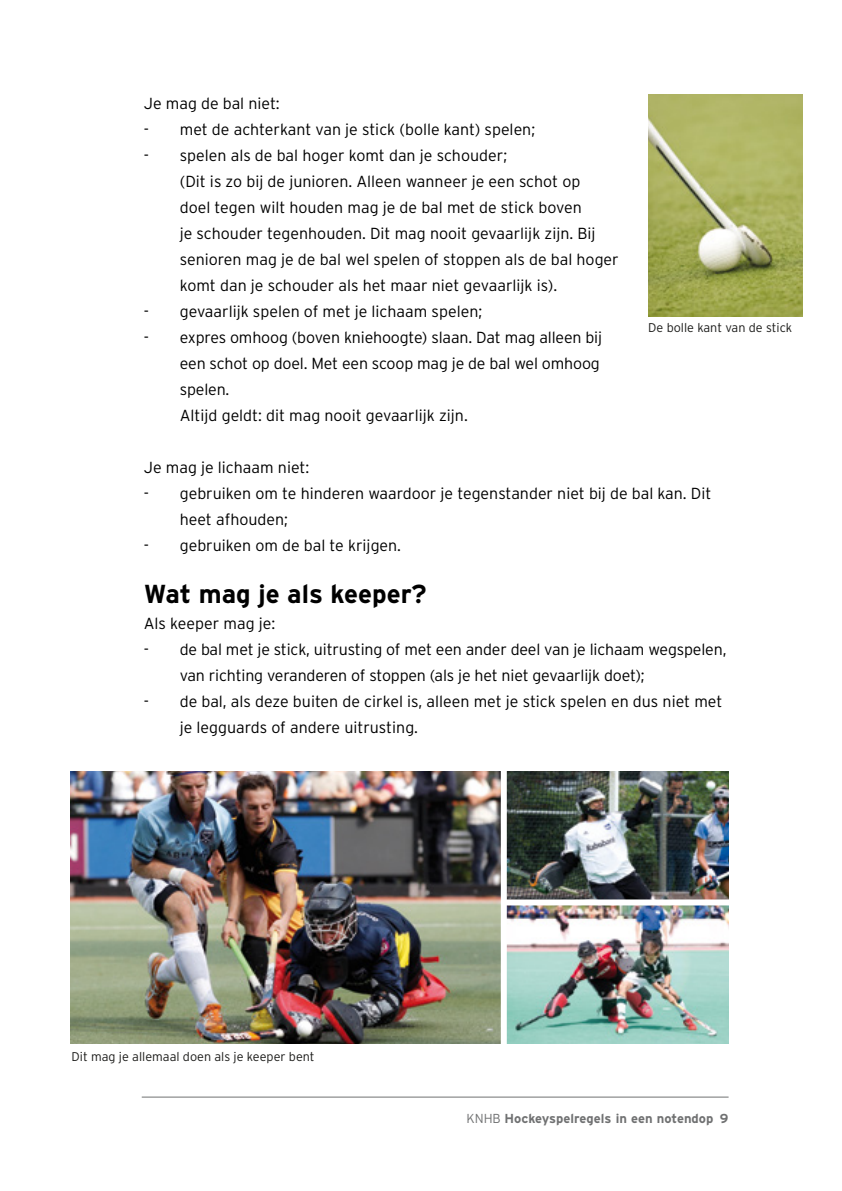
<style>
.page{position:relative;width:842px;height:1191px;background:#fff}
.page>*{position:absolute;margin:0;border:0;box-sizing:border-box;transform-origin:0 0}
.t1{font:700 26px "Interstate";color:#000}
.t2{font:300 16px/26px "Interstate";color:#000}
.t3{font:700 13px "Interstate";color:#707172}
.t4{font:300 12.6px "Interstate";color:#1c1c1a}
.s1{font-weight:300}
</style>
<div class="page">
<hr style="left:142px;top:1096px;width:587px;height:1px;background:#707172">
<img style="left:648px;top:95px;width:154px;height:222px">
<img style="left:70px;top:771px;width:431px;height:273px">
<img style="left:507px;top:771px;width:222px;height:128px">
<img style="left:507px;top:905px;width:222px;height:139px">
<p class="t2" style="left:144px;top:90px;width:138px">Je mag de bal niet:</p>
<p class="t2" style="left:144px;top:116px;width:393px">- met de achterkant van je stick (bolle kant) spelen;</p>
<p class="t2" style="left:180px;top:142px;width:440px;text-indent:-36px">- spelen als de bal hoger komt dan je schouder;<br>(Dit is zo bij de junioren. Alleen wanneer je een schot op<br>doel tegen wilt houden mag je de bal met de stick boven<br>je schouder tegenhouden. Dit mag nooit gevaarlijk zijn. Bij senioren mag je de bal wel spelen of stoppen als de bal hoger komt dan je schouder als het maar niet gevaarlijk is).</p>
<p class="t2" style="left:144px;top:298px;width:340px">- gevaarlijk spelen of met je lichaam spelen;</p>
<p class="t2" style="left:180px;top:324px;width:424px;text-indent:-36px">- expres omhoog (boven kniehoogte) slaan. Dat mag alleen bij een schot op doel. Met een scoop mag je de bal wel omhoog spelen.<br>Altijd geldt: dit mag nooit gevaarlijk zijn.</p>
<p class="t2" style="left:144px;top:454px;width:167px">Je mag je lichaam niet:</p>
<p class="t2" style="left:180px;top:480px;width:533px;text-indent:-36px">- gebruiken om te hinderen waardoor je tegenstander niet bij de bal kan. Dit heet afhouden;</p>
<p class="t2" style="left:144px;top:532px;width:259px">- gebruiken om de bal te krijgen.</p>
<h1 class="t1" style="left:144px;top:578px;width:285px">Wat mag je als keeper?</h1>
<p class="t2" style="left:144px;top:610px;width:133px">Als keeper mag je:</p>
<p class="t2" style="left:180px;top:636px;width:548px;text-indent:-36px">- de bal met je stick, uitrusting of met een ander deel van je lichaam wegspelen, van richting veranderen of stoppen (als je het niet gevaarlijk doet);</p>
<p class="t2" style="left:180px;top:688px;width:544px;text-indent:-36px">- de bal, als deze buiten de cirkel is, alleen met je stick spelen en dus niet met je legguards of andere uitrusting.</p>
<p class="t4" style="left:648px;top:320px;width:146px">De bolle kant van de stick</p>
<p class="t4" style="left:72px;top:1048px;width:245px">Dit mag je allemaal doen als je keeper bent</p>
<p class="t3" style="left:466px;top:1110px;width:264px"><span class="s1">KNHB</span> Hockeyspelregels in een notendop 9</p>
</div>
